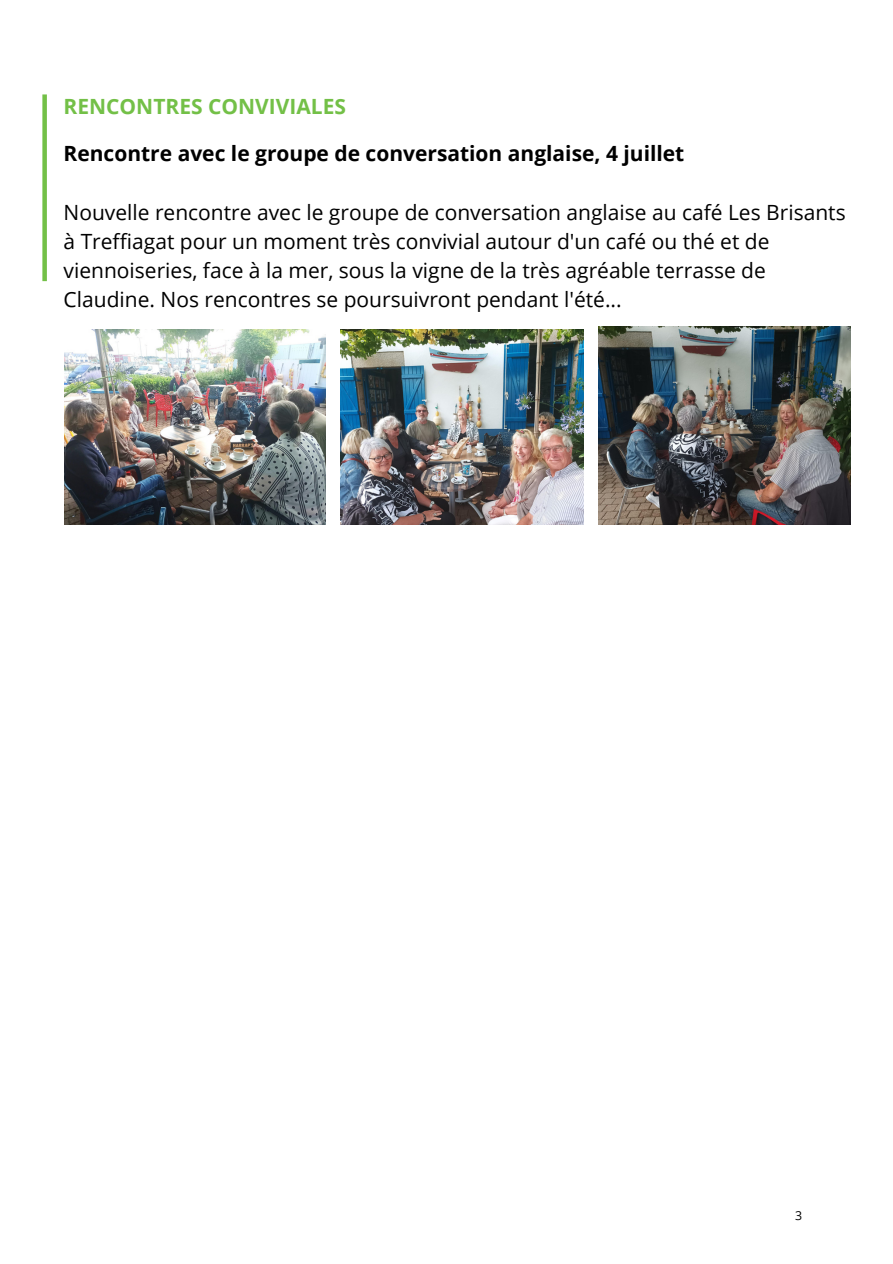
<style>
.page{position:relative;width:893px;height:1264px;background:#fff}
.page>*{position:absolute;margin:0;border:0;box-sizing:border-box;transform-origin:0 0}
.t1{font:21px/29.2px "Open Sans";color:#000}
.t2{font:700 21px "Open Sans";color:#000}
.t3{font:700 21px "Open Sans";color:#73c047}
.t4{font:12.3px "Open Sans";color:#000}
</style>
<div class="page">
<img style="left:64px;top:329px;width:261px;height:195px">
<img style="left:340px;top:329px;width:243px;height:195px">
<img style="left:598px;top:326px;width:252px;height:198px">
<div style="left:42px;top:94px;width:5px;height:187px;background:#73c047"></div>
<p class="t3" style="left:64px;top:91px;width:284px">RENCONTRES CONVIVIALES</p>
<p class="t2" style="left:64px;top:139px;width:622px">Rencontre avec le groupe de conversation anglaise, 4 juillet</p>
<p class="t1" style="left:64px;top:197px;width:783px">Nouvelle rencontre avec le groupe de conversation anglaise au café Les Brisants à Treffiagat pour un moment très convivial autour d'un café ou thé et de viennoiseries, face à la mer, sous la vigne de la très agréable terrasse de Claudine. Nos rencontres se poursuivront pendant l'été...</p>
<p class="t4" style="left:795px;top:1206px;width:9px">3</p>
</div>
